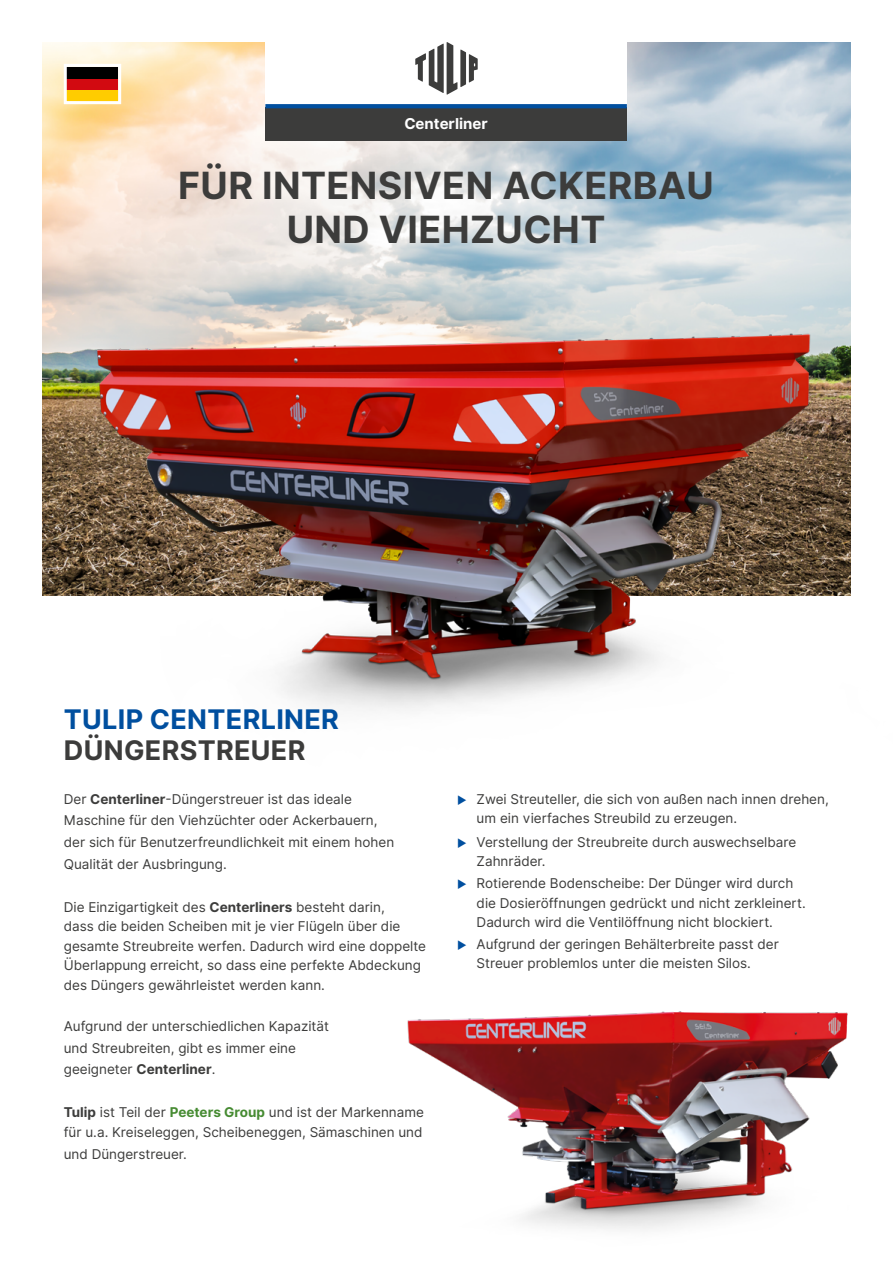
<style>
.page{position:relative;width:893px;height:1263px;background:#fff}
.page>*{position:absolute;margin:0;border:0;box-sizing:border-box;transform-origin:0 0}
.t1{font:700 37.5px/44.7px "Inter";letter-spacing:.01em;color:#3c3c3b;text-align:center}
.t2{font:700 27px "Inter";letter-spacing:.01em;color:#004f9f}
.t3{font:700 27px "Inter";letter-spacing:.01em;color:#3c3c3b}
.t4{font:700 15px "Inter";color:#fff}
.t5{font:13.5px/19.5px "Inter";color:#3c3c3b}
.s1{font-weight:700}
.s2{font-weight:700;color:#468b32}
.s3{font-size:10.5px;color:#004f9f}
</style>
<div class="page">
<img style="left:42px;top:42px;width:808px;height:185px">
<div style="left:265px;top:106px;width:362px;height:34px;background:#3c3c3b"></div>
<div style="left:266px;top:0;width:361px;height:106px;background:#fff"></div>
<svg style="left:265px;top:104px;width:362px;height:4px"></svg>
<svg style="left:415px;top:42px;width:63px;height:53px"></svg>
<img style="left:42px;top:227px;width:809px;height:484px">
<img style="left:407px;top:1011px;width:441px;height:219px">
<svg style="left:62px;top:62px;width:61px;height:44px"></svg>
<p class="t4" style="left:404px;top:113px;width:85px">Centerliner</p>
<h1 class="t1" style="left:178px;top:164px;width:537px">FÜR INTENSIVEN ACKERBAU<br>UND VIEHZUCHT</h1>
<h2 class="t2" style="left:64px;top:699px;width:276px">TULIP CENTERLINER</h2>
<h2 class="t3" style="left:64px;top:731px;width:243px">DÜNGERSTREUER</h2>
<p class="t5" style="left:64px;top:788px;width:332px;line-height:21.6px">Der <span class="s1">Centerliner</span>-Düngerstreuer ist das ideale Maschine für den Viehzüchter oder Ackerbauern, der sich für Benutzerfreundlichkeit mit einem hohen Qualität der Ausbringung.</p>
<p class="t5" style="left:64px;top:897px;width:364px">Die Einzigartigkeit des <span class="s1">Centerliners</span> besteht darin,<br>dass die beiden Scheiben mit je vier Flügeln über die gesamte Streubreite werfen. Dadurch wird eine doppelte Überlappung erreicht, so dass eine perfekte Abdeckung des Düngers gewährleistet werden kann.</p>
<p class="t5" style="left:64px;top:1015px;width:267px;line-height:21.6px">Aufgrund der unterschiedlichen Kapazität und Streubreiten, gibt es immer eine geeigneter <span class="s1">Centerliner</span>.</p>
<p class="t5" style="left:64px;top:1103px;width:362px"><span class="s1">Tulip</span> ist Teil der <span class="s2">Peeters Group</span> und ist der Markenname für u.a. Kreiseleggen, Scheibeneggen, Sämaschinen und</p>
<p class="t5" style="left:64px;top:1144px;width:125px">und Düngerstreuer.</p>
<p class="t5" style="left:477px;top:789px;width:354px;text-indent:-20px"><span class="s3">►</span> Zwei Streuteller, die sich von außen nach innen drehen, um ein vierfaches Streubild zu erzeugen.</p>
<p class="t5" style="left:477px;top:832px;width:321px;text-indent:-20px"><span class="s3">►</span> Verstellung der Streubreite durch auswechselbare<br>Zahnräder.</p>
<p class="t5" style="left:477px;top:873px;width:331px;text-indent:-20px"><span class="s3">►</span> Rotierende Bodenscheibe: Der Dünger wird durch die Dosieröffnungen gedrückt und nicht zerkleinert.<br>Dadurch wird die Ventilöffnung nicht blockiert.</p>
<p class="t5" style="left:477px;top:934px;width:304px;text-indent:-20px"><span class="s3">►</span> Aufgrund der geringen Behälterbreite passt der<br>Streuer problemlos unter die meisten Silos.</p>
</div>
